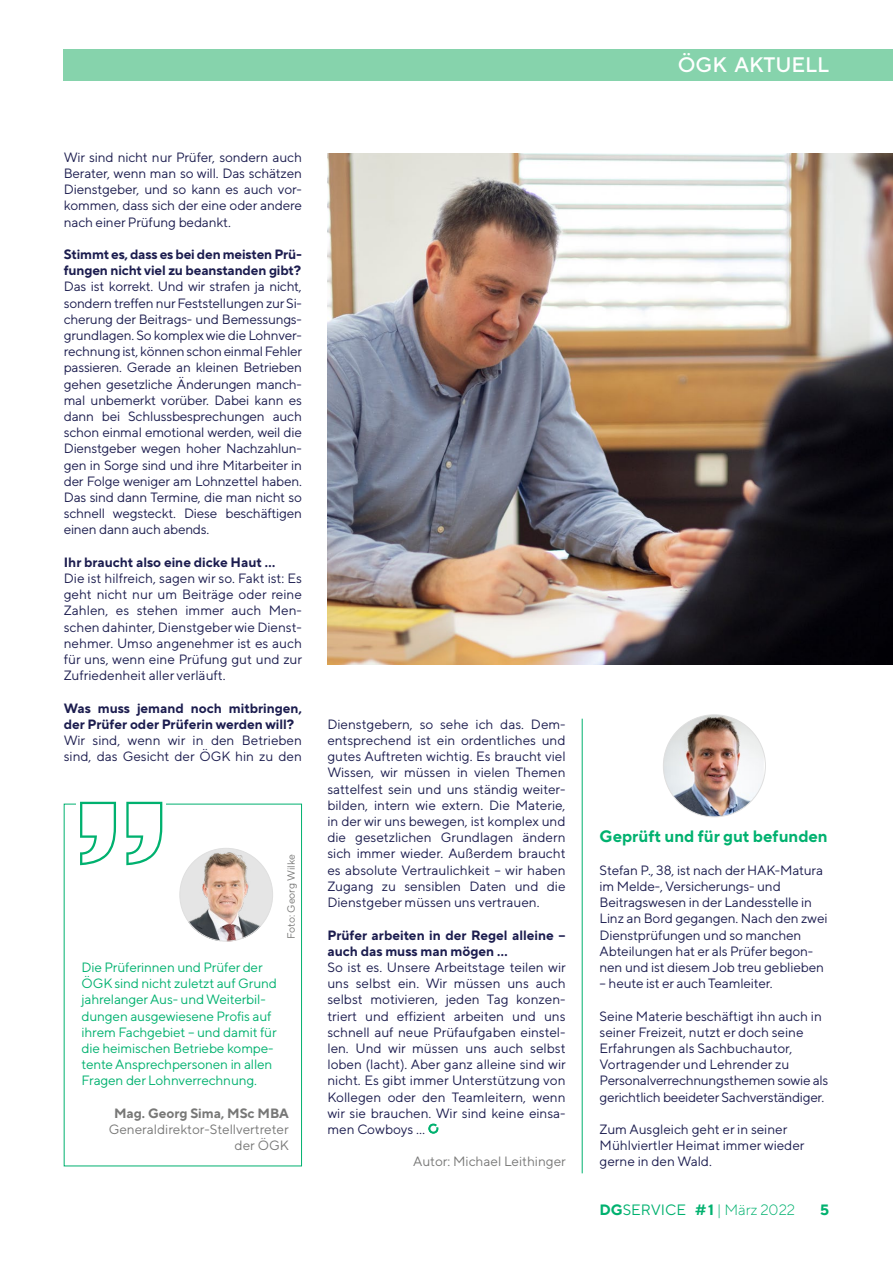
<style>
.page{position:relative;width:893px;height:1263px;background:#fff}
.page>*{position:absolute;margin:0;border:0;box-sizing:border-box;transform-origin:0 0}
.t1{font:500 21px "TT Norms Pro";color:#fff}
.Zwischentitel_ZT-H2{font:700 16.5px "TT Norms Pro";color:#00b16f}
.t2{font:300 15px "TT Norms Pro";color:#00b16f}
.t3{font:700 15px "TT Norms Pro";color:#00b16f}
.Lauftext_LT_Blocksatz_P{font:13.5px/16.2px "TT Norms Pro";color:#1c1d4f;text-align:justify}
.Lauftext_LT_libu_P{font:13.5px/16.2px "TT Norms Pro";letter-spacing:-.01em;color:#1c1d4f}
.t4{font:13.5px/16.2px "TT Norms Pro";letter-spacing:-.01em;color:#00b16f}
.Lauftext_LT_Blocksatz_H2-Interview{font:700 13.5px/16.2px "TT Norms Pro";color:#1c1d4f}
.Lauftext_LT_Autor_P{font:13.5px/16.2px "TT Norms Pro";color:#787877;text-align:right}
.t5{font:700 13.5px "TT Norms Pro";color:#787877}
.t6{font:10.5px "TT Norms Pro";color:#787877}
.s1{font-weight:700}
.s2{font-weight:400}
</style>
<div class="page">
<div style="left:64px;top:49px;width:829px;height:32px;background:#86d3ac"></div>
<img style="left:327px;top:153px;width:566px;height:511px">
<div style="left:64px;top:804px;width:238px;height:362px;border:1px solid #00b16f"></div>
<img style="left:179px;top:848px;width:94px;height:93px;border-radius:47px">
<div style="left:77px;top:799px;width:89px;height:68px;background:#fff"></div>
<svg style="left:126px;top:802px;width:36px;height:63px"></svg>
<svg style="left:80px;top:802px;width:36px;height:63px"></svg>
<svg style="left:428px;top:1123px;width:11px;height:11px"></svg>
<hr style="left:582px;top:719px;width:1px;height:454px;background:#00b16f">
<img style="left:663px;top:716px;width:101px;height:101px">
<p class="Lauftext_LT_Blocksatz_P" style="left:64px;top:148px;width:240px">Wir sind nicht nur Prüfer, sondern auch Berater, wenn man so will. Das schätzen Dienstgeber, und so kann es auch vor&shy;kommen, dass sich der eine oder andere nach einer Prüfung bedankt.</p>
<h2 class="Lauftext_LT_Blocksatz_H2-Interview" style="left:64px;top:246px;width:240px">Stimmt es, dass es bei den meisten Prü&shy;fungen nicht viel zu beanstanden gibt?</h2>
<p class="Lauftext_LT_Blocksatz_P" style="left:64px;top:278px;width:240px">Das ist korrekt. Und wir strafen ja nicht, sondern treffen nur Feststellungen zur Si&shy;cherung der Beitrags- und Bemessungs&shy;grundlagen. So komplex wie die Lohnver&shy;rechnung ist, können schon einmal Fehler passieren. Gerade an kleinen Betrieben gehen gesetzliche Änderungen manch&shy;mal unbemerkt vorüber. Dabei kann es dann bei Schlussbesprechungen auch schon einmal emotional werden, weil die Dienstgeber wegen hoher Nachzahlun&shy;gen in Sorge sind und ihre Mitarbeiter in der Folge weniger am Lohnzettel haben.<br>Das sind dann Termine, die man nicht so schnell wegsteckt. Diese beschäftigen einen dann auch abends.</p>
<h2 class="Lauftext_LT_Blocksatz_H2-Interview" style="left:64px;top:553px;width:213px">Ihr braucht also eine dicke Haut …</h2>
<p class="Lauftext_LT_Blocksatz_P" style="left:64px;top:570px;width:240px">Die ist hilfreich, sagen wir so. Fakt ist: Es geht nicht nur um Beiträge oder reine Zahlen, es stehen immer auch Men&shy;schen dahinter, Dienstgeber wie Dienst&shy;nehmer. Umso angenehmer ist es auch für uns, wenn eine Prüfung gut und zur Zufriedenheit aller verläuft.</p>
<h2 class="Lauftext_LT_Blocksatz_H2-Interview" style="left:64px;top:699px;width:240px">Was muss jemand noch mitbringen, der Prüfer oder Prüferin werden will?</h2>
<p class="Lauftext_LT_Blocksatz_P" style="left:64px;top:732px;width:240px">Wir sind, wenn wir in den Betrieben sind, das Gesicht der ÖGK hin zu den</p>
<p class="t6" style="left:284px;top:939px;width:86px;rotate:-90deg">Foto: Georg Wilke</p>
<p class="t4" style="left:82px;top:958px;width:197px">Die Prüferinnen und Prüfer der<br>ÖGK sind nicht zuletzt auf Grund jahrelanger Aus- und Weiterbil&shy;dungen ausgewiesene Profis auf ihrem Fachgebiet – und damit für die heimischen Betriebe kompe&shy;tente Ansprechpersonen in allen<br>Fragen der Lohnverrechnung.</p>
<p class="t5" style="left:114px;top:1104px;width:176px">Mag. Georg Sima, MSc MBA</p>
<p class="Lauftext_LT_Autor_P" style="left:109px;top:1120px;width:182px">Generaldirektor-Stellvertreter der ÖGK</p>
<p class="Lauftext_LT_Blocksatz_P" style="left:327px;top:715px;width:240px">Dienstgebern, so sehe ich das. Dem&shy;entsprechend ist ein ordentliches und gutes Auftreten wichtig. Es braucht viel Wissen, wir müssen in vielen Themen sattelfest sein und uns ständig weiter&shy;bilden, intern wie extern. Die Materie, in der wir uns bewegen, ist komplex und die gesetzlichen Grundlagen ändern sich immer wieder. Außerdem braucht es absolute Vertraulichkeit – wir haben Zugang zu sensiblen Daten und die Dienstgeber müssen uns vertrauen.</p>
<h2 class="Lauftext_LT_Blocksatz_H2-Interview" style="left:327px;top:926px;width:240px">Prüfer arbeiten in der Regel alleine – auch das muss man mögen …</h2>
<p class="Lauftext_LT_Blocksatz_P" style="left:327px;top:958px;width:240px">So ist es. Unsere Arbeitstage teilen wir uns selbst ein. Wir müssen uns auch selbst motivieren, jeden Tag konzen&shy;triert und effizient arbeiten und uns schnell auf neue Prüfaufgaben einstel&shy;len. Und wir müssen uns auch selbst loben (lacht). Aber ganz alleine sind wir nicht. Es gibt immer Unterstützung von Kollegen oder den Teamleitern, wenn wir sie brauchen. Wir sind keine einsa&shy;men Cowboys …</p>
<p class="Lauftext_LT_Autor_P" style="left:413px;top:1153px;width:154px">Autor: Michael Leithinger</p>
<h1 class="t1" style="left:678px;top:51px;width:153px">ÖGK AKTUELL</h1>
<h2 class="Zwischentitel_ZT-H2" style="left:600px;top:826px;width:230px">Geprüft und für gut befunden</h2>
<p class="Lauftext_LT_libu_P" style="left:600px;top:861px;width:229px">Stefan P., 38, ist nach der HAK-Matura im Melde-, Versicherungs- und Beitragswesen in der Landesstelle in Linz an Bord gegangen. Nach den zwei Dienstprüfungen und so manchen Abteilungen hat er als Prüfer begon&shy;nen und ist diesem Job treu geblieben</p>
<p class="Lauftext_LT_libu_P" style="left:600px;top:975px;width:175px">– heute ist er auch Teamleiter.</p>
<p class="Lauftext_LT_libu_P" style="left:600px;top:1007px;width:230px">Seine Materie beschäftigt ihn auch in seiner Freizeit, nutzt er doch seine Erfahrungen als Sachbuchautor, Vortragender und Lehrender zu Personalverrechnungsthemen sowie als gerichtlich beeideter Sachverständiger.</p>
<p class="Lauftext_LT_libu_P" style="left:600px;top:1120px;width:206px">Zum Ausgleich geht er in seiner<br>Mühlviertler Heimat immer wieder gerne in den Wald.</p>
<p class="t2" style="left:599px;top:1200px;width:197px"><span class="s1">DG</span><span class="s2">SERVICE</span> <span class="s1">#1</span> | März 2022</p>
<p class="t3" style="left:820px;top:1200px;width:11px">5</p>
</div>
